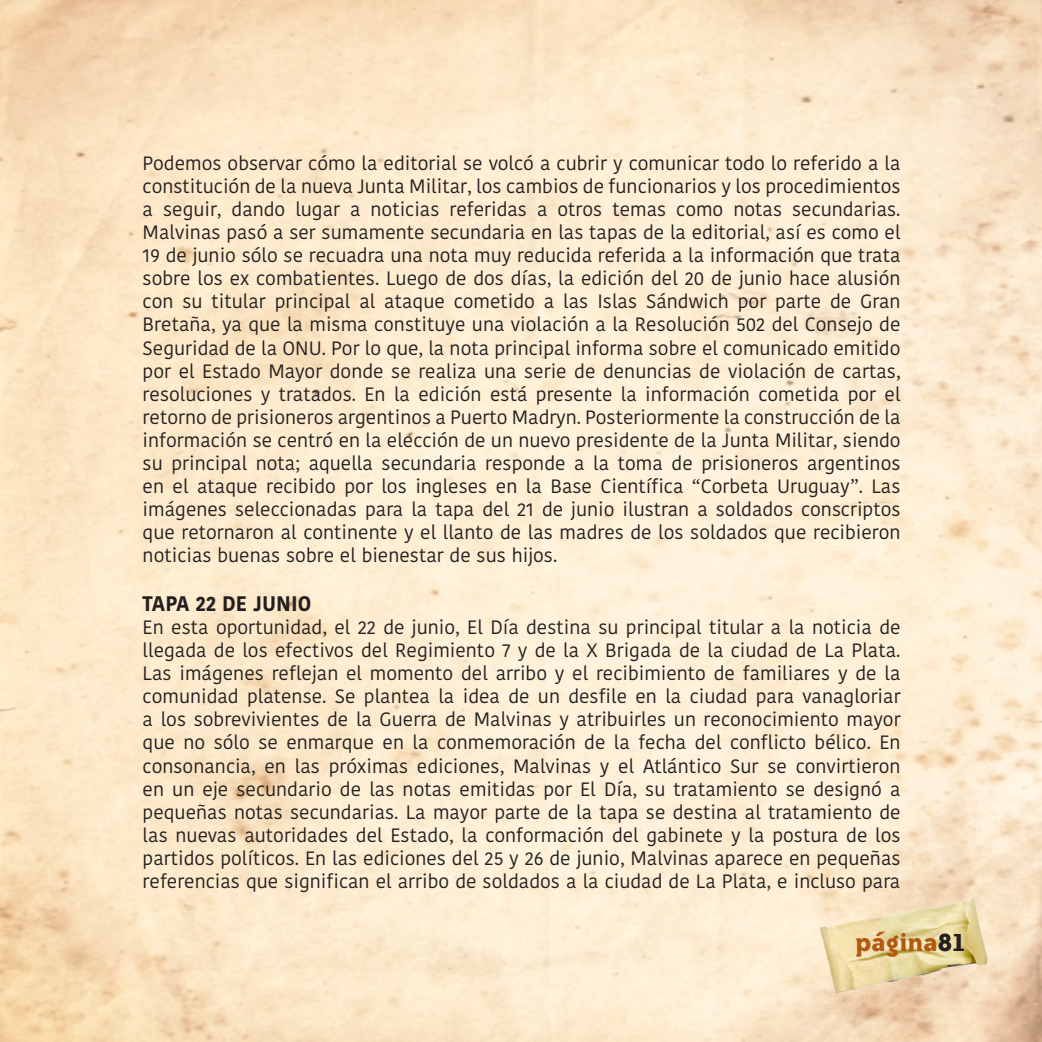
<style>
.page{position:relative;width:1042px;height:1042px;background:#fff}
.page>*{position:absolute;margin:0;border:0;box-sizing:border-box;transform-origin:0 0}
.t1{font:29.75px "Bailey Quad Bold ITC Std";color:#b35811}
.t2{font:700 21px "Kohinoor Telugu";color:#231f20;scale:.96 1}
.t3{font:19.25px/23.1px "Kohinoor Telugu";color:#231f20;text-align:justify}
.s1{color:#231f20}
</style>
<div class="page">
<img style="left:0;top:0;width:1042px;height:1042px">
<img style="left:816px;top:889px;width:180px;height:104px">
<p class="t3" style="left:143px;top:151px;width:759px">Podemos observar cómo la editorial se volcó a cubrir y comunicar todo lo referido a la constitución de la nueva Junta Militar, los cambios de funcionarios y los procedimientos a seguir, dando lugar a noticias referidas a otros temas como notas secundarias.<br>Malvinas pasó a ser sumamente secundaria en las tapas de la editorial, así es como el 19 de junio sólo se recuadra una nota muy reducida referida a la información que trata sobre los ex combatientes. Luego de dos días, la edición del 20 de junio hace alusión con su titular principal al ataque cometido a las Islas Sándwich por parte de Gran Bretaña, ya que la misma constituye una violación a la Resolución 502 del Consejo de Seguridad de la ONU. Por lo que, la nota principal informa sobre el comunicado emitido por el Estado Mayor donde se realiza una serie de denuncias de violación de cartas, resoluciones y tratados. En la edición está presente la información cometida por el retorno de prisioneros argentinos a Puerto Madryn. Posteriormente la construcción de la información se centró en la elección de un nuevo presidente de la Junta Militar, siendo su principal nota; aquella secundaria responde a la toma de prisioneros argentinos en el ataque recibido por los ingleses en la Base Científica “Corbeta Uruguay”. Las imágenes seleccionadas para la tapa del 21 de junio ilustran a soldados conscriptos que retornaron al continente y el llanto de las madres de los soldados que recibieron noticias buenas sobre el bienestar de sus hijos.</p>
<p class="t2" style="left:143px;top:591px;width:177px">TAPA 22 DE JUNIO</p>
<p class="t3" style="left:143px;top:616px;width:759px">En esta oportunidad, el 22 de junio, El Día destina su principal titular a la noticia de llegada de los efectivos del Regimiento 7 y de la X Brigada de la ciudad de La Plata.<br>Las imágenes reflejan el momento del arribo y el recibimiento de familiares y de la comunidad platense. Se plantea la idea de un desfile en la ciudad para vanagloriar a los sobrevivientes de la Guerra de Malvinas y atribuirles un reconocimiento mayor que no sólo se enmarque en la conmemoración de la fecha del conflicto bélico. En consonancia, en las próximas ediciones, Malvinas y el Atlántico Sur se convirtieron en un eje secundario de las notas emitidas por El Día, su tratamiento se designó a pequeñas notas secundarias. La mayor parte de la tapa se destina al tratamiento de las nuevas autoridades del Estado, la conformación del gabinete y la postura de los partidos políticos. En las ediciones del 25 y 26 de junio, Malvinas aparece en pequeñas referencias que significan el arribo de soldados a la ciudad de La Plata, e incluso para</p>
<p class="t1" style="left:855px;top:926px;width:113px">página<span class="s1">81</span></p>
</div>
